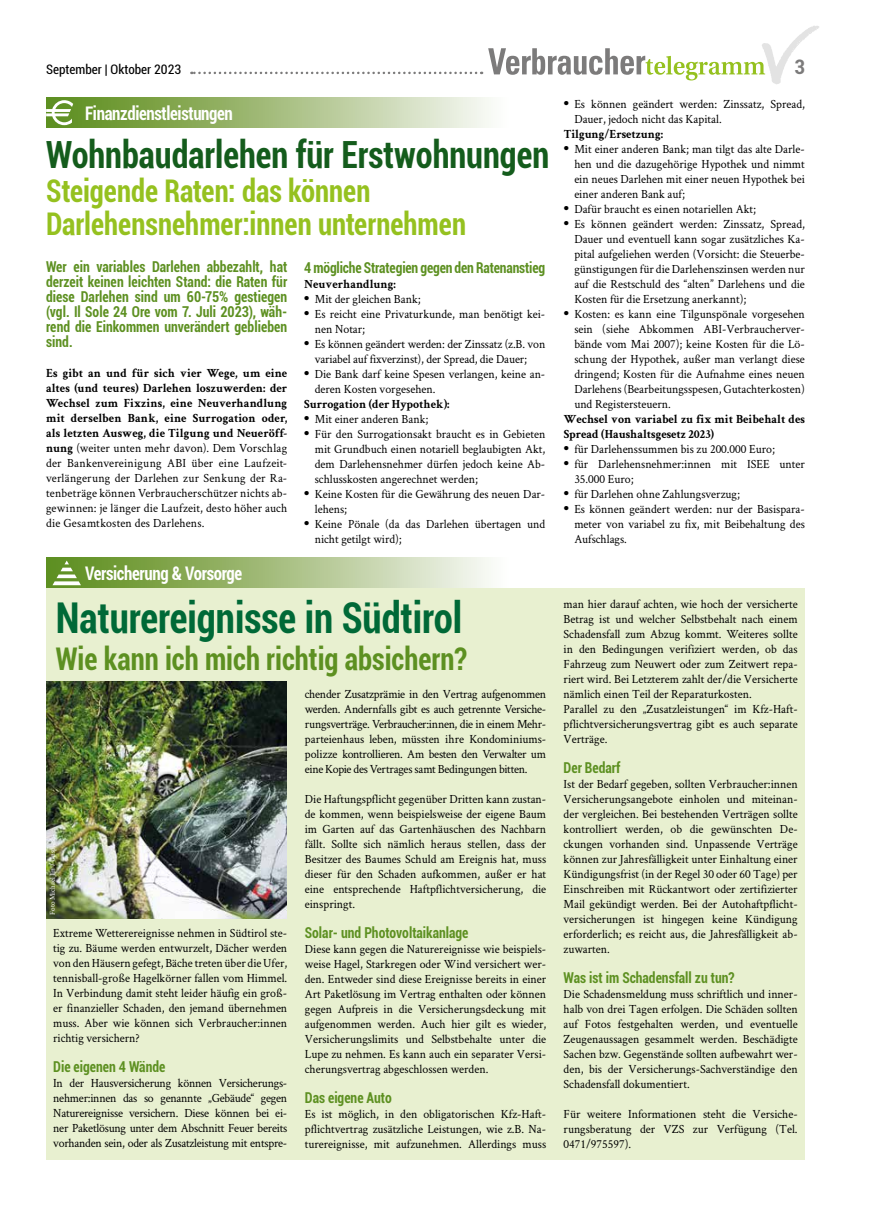
<style>
.page{position:relative;width:869px;height:1205px;background:#fff}
.page>*{position:absolute;margin:0;border:0;box-sizing:border-box;transform-origin:0 0}
.t1{font:700 condensed 42.5px "Roboto";color:#006937;scale:.91 1}
.t2{font:700 condensed 37.5px "Roboto";color:#145c1c;scale:.91 1}
.t3{font:700 condensed 31.25px/32.5px "Roboto";color:#95c11f;scale:.91 1}
.t4{font:700 condensed 31.25px "Roboto";color:#5d9021;scale:.91 1}
.t5{font:700 condensed 20px "Roboto";color:#7c7b7b}
.t6{font:700 condensed 18.75px "Roboto";letter-spacing:-.02em;color:#fff;scale:.9 1}
.t7{font:700 condensed 15px/15px "Roboto";color:#5d9021;text-align:justify;scale:.91 1}
.t8{font:condensed 13.12px "Roboto";color:#000}
.t9{font:12.5px/15px "Crimson Text";color:#000;text-align:justify;scale:.95 1}
.t10{font:700 12.5px/15px "Crimson Text";color:#000;scale:.95 1}
.t11{font:7.5px "Crimson Text";color:#fff;scale:.95 1}
.s1{font-weight:700}
.s2{font-family:"Times";font-size:15px}
</style>
<div class="page">
<svg style="left:191px;top:72px;width:291px;height:2px"></svg>
<svg style="left:488px;top:26px;width:331px;height:58px"></svg>
<div style="left:47px;top:588px;width:757px;height:571px;background:#e8f0d0"></div>
<div style="left:46px;top:98px;width:500px;height:30px;background:linear-gradient(to right,#578812,#fff)"></div>
<svg style="left:46px;top:100px;width:27px;height:25px"></svg>
<div style="left:46px;top:558px;width:500px;height:30px;background:linear-gradient(to right,#578812,#fff)"></div>
<svg style="left:52px;top:560px;width:29px;height:25px"></svg>
<img style="left:46px;top:682px;width:240px;height:236px">
<p class="t8" style="left:46px;top:61px;width:137px">September | Oktober 2023</p>
<h3 class="t5" style="left:794px;top:53px;width:12px">3</h3>
<h3 class="t6" style="left:85px;top:100px;width:166px">Finanzdienstleistungen</h3>
<h2 class="t2" style="left:46px;top:129px;width:554px">Wohnbaudarlehen für Erstwohnungen</h2>
<h3 class="t3" style="left:46px;top:174px;width:462px">Steigende Raten: das können<br>Darlehensnehmer:innen unternehmen</h3>
<p class="t7" style="left:46px;top:258px;width:266px">Wer ein variables Darlehen abbezahlt, hat derzeit keinen leichten Stand: die Raten für diese Darlehen sind um 60-75% gestiegen (vgl. Il Sole 24 Ore vom 7. Juli 2023), wäh&shy;rend die Einkommen unverändert geblieben sind.</p>
<p class="t9" style="left:46px;top:365px;width:255px"><span class="s1">Es gibt an und für sich vier Wege, um eine altes (und teures) Darlehen loszuwerden: der Wechsel zum Fixzins, eine Neuverhandlung mit derselben Bank, eine Surrogation oder, als letzten Ausweg, die Tilgung und Neueröff&shy;nung</span> (weiter unten mehr davon). Dem Vorschlag der Bankenvereinigung ABI über eine Laufzeit&shy;verlängerung der Darlehen zur Senkung der Ra&shy;tenbeträge können Verbraucherschützer nichts ab&shy;gewinnen: je länger die Laufzeit, desto höher auch die Gesamtkosten des Darlehens.</p>
<p class="t7" style="left:304px;top:260px;width:266px">4 mögliche Strategien gegen den Ratenanstieg</p>
<p class="t10" style="left:304px;top:276px;width:98px">Neuverhandlung:</p>
<p class="t9" style="left:304px;top:291px;width:124px"><span class="s2">•</span> Mit der gleichen Bank;</p>
<p class="t9" style="left:314px;top:306px;width:244px;text-indent:-11px"><span class="s2">•</span> Es reicht eine Privaturkunde, man benötigt kei&shy;nen Notar;</p>
<p class="t9" style="left:314px;top:336px;width:244px;text-indent:-11px"><span class="s2">•</span> Es können geändert werden: der Zinssatz (z.B. von variabel auf fixverzinst), der Spread, die Dauer;</p>
<p class="t9" style="left:314px;top:366px;width:244px;text-indent:-11px"><span class="s2">•</span> Die Bank darf keine Spesen verlangen, keine an&shy;deren Kosten vorgesehen.</p>
<p class="t10" style="left:304px;top:396px;width:155px">Surrogation (der Hypothek):</p>
<p class="t9" style="left:304px;top:411px;width:132px"><span class="s2">•</span> Mit einer anderen Bank;</p>
<p class="t9" style="left:314px;top:426px;width:244px;text-indent:-11px"><span class="s2">•</span> Für den Surrogationsakt braucht es in Gebieten mit Grundbuch einen notariell beglaubigten Akt, dem Darlehensnehmer dürfen jedoch keine Ab&shy;schlusskosten angerechnet werden;</p>
<p class="t9" style="left:314px;top:486px;width:244px;text-indent:-11px"><span class="s2">•</span> Keine Kosten für die Gewährung des neuen Dar&shy;lehens;</p>
<p class="t9" style="left:314px;top:516px;width:244px;text-indent:-11px"><span class="s2">•</span> Keine Pönale (da das Darlehen übertagen und nicht getilgt wird);</p>
<h3 class="t6" style="left:85px;top:560px;width:176px">Versicherung &amp; Vorsorge</h3>
<h1 class="t1" style="left:56px;top:588px;width:448px">Naturereignisse in Südtirol</h1>
<h3 class="t4" style="left:56px;top:637px;width:453px">Wie kann ich mich richtig absichern?</h3>
<p class="t11" style="left:47px;top:914px;width:84px;rotate:-90deg">Foto Michael Jin / Unsplash</p>
<p class="t9" style="left:53px;top:925px;width:248px">Extreme Wetterereignisse nehmen in Südtirol ste&shy;tig zu. Bäume werden entwurzelt, Dächer werden von den Häusern gefegt, Bäche treten über die Ufer, tennisball-große Hagelkörner fallen vom Himmel.<br>In Verbindung damit steht leider häufig ein groß&shy;er finanzieller Schaden, den jemand übernehmen muss. Aber wie können sich Verbraucher:innen richtig versichern?</p>
<p class="t7" style="left:53px;top:1058px;width:125px">Die eigenen 4 Wände</p>
<p class="t9" style="left:53px;top:1075px;width:248px">In der Hausversicherung können Versicherungs&shy;nehmer:innen das so genannte „Gebäude“ gegen Naturereignisse versichern. Diese können bei ei&shy;ner Paketlösung unter dem Abschnitt Feuer bereits vorhanden sein, oder als Zusatzleistung mit entspre-</p>
<p class="t9" style="left:305px;top:686px;width:255px">chender Zusatzprämie in den Vertrag aufgenommen werden. Andernfalls gibt es auch getrennte Versiche&shy;rungsverträge. Verbraucher:innen, die in einem Mehr&shy;parteienhaus leben, müssten ihre Kondominiums&shy;polizze kontrollieren. Am besten den Verwalter um eine Kopie des Vertrages samt Bedingungen bitten.</p>
<p class="t9" style="left:305px;top:791px;width:255px">Die Haftungspflicht gegenüber Dritten kann zustan&shy;de kommen, wenn beispielsweise der eigene Baum im Garten auf das Gartenhäuschen des Nachbarn fällt. Sollte sich nämlich heraus stellen, dass der Besitzer des Baumes Schuld am Ereignis hat, muss dieser für den Schaden aufkommen, außer er hat eine entsprechende Haftpflichtversicherung, die einspringt.</p>
<p class="t7" style="left:305px;top:924px;width:181px">Solar- und Photovoltaikanlage</p>
<p class="t9" style="left:305px;top:941px;width:255px">Diese kann gegen die Naturereignisse wie beispiels&shy;weise Hagel, Starkregen oder Wind versichert wer&shy;den. Entweder sind diese Ereignisse bereits in einer Art Paketlösung im Vertrag enthalten oder können gegen Aufpreis in die Versicherungsdeckung mit aufgenommen werden. Auch hier gilt es wieder, Versicherungslimits und Selbstbehalte unter die Lupe zu nehmen. Es kann auch ein separater Versi&shy;cherungsvertrag abgeschlossen werden.</p>
<p class="t7" style="left:305px;top:1089px;width:97px">Das eigene Auto</p>
<p class="t9" style="left:305px;top:1106px;width:255px">Es ist möglich, in den obligatorischen Kfz-Haft&shy;pflichtvertrag zusätzliche Leistungen, wie z.B. Na&shy;turereignisse, mit aufzunehmen. Allerdings muss</p>
<p class="t9" style="left:574px;top:96px;width:244px;text-indent:-11px"><span class="s2">•</span> Es können geändert werden: Zinssatz, Spread,<br>Dauer, jedoch nicht das Kapital.</p>
<p class="t10" style="left:563px;top:126px;width:106px">Tilgung/Ersetzung:</p>
<p class="t9" style="left:574px;top:141px;width:244px;text-indent:-11px"><span class="s2">•</span> Mit einer anderen Bank; man tilgt das alte Darle&shy;hen und die dazugehörige Hypothek und nimmt ein neues Darlehen mit einer neuen Hypothek bei einer anderen Bank auf;</p>
<p class="t9" style="left:563px;top:201px;width:204px"><span class="s2">•</span> Dafür braucht es einen notariellen Akt;</p>
<p class="t9" style="left:574px;top:216px;width:244px;text-indent:-11px"><span class="s2">•</span> Es können geändert werden: Zinssatz, Spread, Dauer und eventuell kann sogar zusätzliches Ka&shy;pital aufgeliehen werden (Vorsicht: die Steuerbe&shy;günstigungen für die Darlehenszinsen werden nur auf die Restschuld des “alten” Darlehens und die Kosten für die Ersetzung anerkannt);</p>
<p class="t9" style="left:574px;top:306px;width:244px;text-indent:-11px"><span class="s2">•</span> Kosten: es kann eine Tilgunspönale vorgesehen sein (siehe Abkommen ABI-Verbraucherver&shy;bände vom Mai 2007); keine Kosten für die Lö&shy;schung der Hypothek, außer man verlangt diese dringend; Kosten für die Aufnahme eines neuen Darlehens (Bearbeitungsspesen, Gutachterkosten) und Registersteuern.</p>
<p class="t10" style="left:563px;top:411px;width:255px">Wechsel von variabel zu fix mit Beibehalt des<br>Spread (Haushaltsgesetz 2023)</p>
<p class="t9" style="left:563px;top:441px;width:224px"><span class="s2">•</span> für Darlehenssummen bis zu 200.000 Euro;</p>
<p class="t9" style="left:574px;top:456px;width:244px;text-indent:-11px"><span class="s2">•</span> für Darlehensnehmer:innen mit ISEE unter<br>35.000 Euro;</p>
<p class="t9" style="left:563px;top:486px;width:187px"><span class="s2">•</span> für Darlehen ohne Zahlungsverzug;</p>
<p class="t9" style="left:574px;top:501px;width:244px;text-indent:-11px"><span class="s2">•</span> Es können geändert werden: nur der Basispara&shy;meter von variabel zu fix, mit Beibehaltung des Aufschlags.</p>
<p class="t9" style="left:563px;top:596px;width:248px;text-align:left">man hier darauf achten, wie hoch der versicherte Betrag ist und welcher Selbstbehalt nach einem Schadensfall zum Abzug kommt. Weiteres sollte in den Bedingungen verifiziert werden, ob das Fahrzeug zum Neuwert oder zum Zeitwert repa&shy;riert wird. Bei Letzterem zahlt der/die Versicherte nämlich einen Teil der Reparaturkosten.<br>Parallel zu den „Zusatzleistungen“ im Kfz-Haft&shy;pflichtversicherungsvertrag gibt es auch separate Verträge.</p>
<p class="t7" style="left:563px;top:759px;width:64px">Der Bedarf</p>
<p class="t9" style="left:563px;top:776px;width:248px">Ist der Bedarf gegeben, sollten Verbraucher:innen Versicherungsangebote einholen und miteinan&shy;der vergleichen. Bei bestehenden Verträgen sollte kontrolliert werden, ob die gewünschten De&shy;ckungen vorhanden sind. Unpassende Verträge können zur Jahresfälligkeit unter Einhaltung einer Kündigungsfrist (in der Regel 30 oder 60 Tage) per Einschreiben mit Rückantwort oder zertifizierter Mail gekündigt werden. Bei der Autohaftpflicht&shy;versicherungen ist hingegen keine Kündigung erforderlich; es reicht aus, die Jahresfälligkeit ab&shy;zuwarten.</p>
<p class="t7" style="left:563px;top:969px;width:189px">Was ist im Schadensfall zu tun?</p>
<p class="t9" style="left:563px;top:986px;width:248px">Die Schadensmeldung muss schriftlich und inner&shy;halb von drei Tagen erfolgen. Die Schäden sollten auf Fotos festgehalten werden, und eventuelle Zeugenaussagen gesammelt werden. Beschädigte Sachen bzw. Gegenstände sollten aufbewahrt wer&shy;den, bis der Versicherungs-Sachverständige den Schadensfall dokumentiert.</p>
<p class="t9" style="left:563px;top:1106px;width:248px">Für weitere Informationen steht die Versiche&shy;rungsberatung der VZS zur Verfügung (Tel.<br>0471/975597).</p>
</div>
